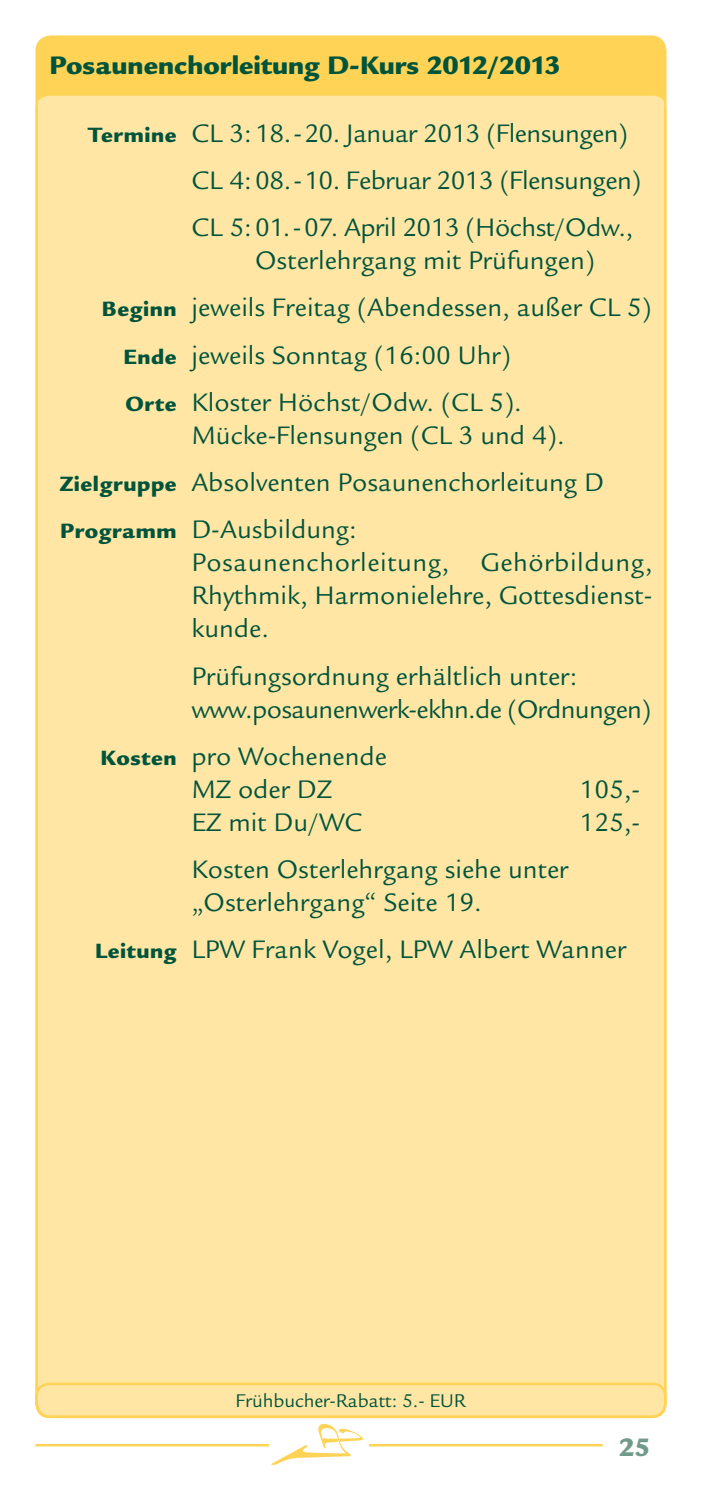
<style>
.page{position:relative;width:702px;height:1489px;background:#fff}
.page>*{position:absolute;margin:0;border:0;box-sizing:border-box;transform-origin:0 0}
.t1{font:27.5px/33px "Legacy Sans";color:#00543c}
.t2{font:27.5px/47.2px "Legacy Sans";letter-spacing:-.02em;color:#00543c}
.t3{font:900 27.5px "Legacy Sans";color:#00543c}
.t4{font:900 27.5px "Legacy Sans";color:#709b8b}
.t5{font:20px "Legacy Sans";letter-spacing:-.005em;color:#00543c}
.s1{font-weight:900;font-size:22.5px}
</style>
<div class="page">
<div style="left:37px;top:37px;width:628px;height:1379px;background:#fed356;border-radius:14px"></div>
<div style="left:35px;top:96px;width:631px;height:1320px;background:#ffe6a4;border-radius:14px"></div>
<hr style="left:35px;top:1443px;width:567px;height:3px;background:#fed356">
<div style="left:269px;top:1438px;width:100px;height:20px;background:#fff"></div>
<svg style="left:271px;top:1424px;width:92px;height:40px"></svg>
<div style="left:35px;top:1382px;width:631px;height:35px;border:2px solid #fed356;border-radius:12px"></div>
<p class="t3" style="left:50px;top:49px;width:512px">Posaunenchorleitung D-Kurs 2012/2013</p>
<p class="t2" style="left:191px;top:110px;width:451px;text-indent:-103px"><span class="s1">Termine</span> CL 3:18.-20. Januar 2013 (Flensungen)<br>CL 4:08.-10. Februar 2013 (Flensungen)<br>CL 5:01.-07. April 2013 (Höchst/Odw.,</p>
<p class="t1" style="left:255px;top:244px;width:341px">Osterlehrgang mit Prüfungen)</p>
<p class="t1" style="left:102px;top:291px;width:551px"><span class="s1">Beginn</span> jeweils Freitag (Abendessen, außer CL 5)</p>
<p class="t1" style="left:123px;top:339px;width:389px"><span class="s1">Ende</span> jeweils Sonntag (16:00 Uhr)</p>
<p class="t1" style="left:125px;top:386px;width:398px"><span class="s1">Orte</span> Kloster Höchst/Odw. (CL 5).</p>
<p class="t1" style="left:60px;top:412px;width:545px;line-height:47.2px;text-indent:132px">Mücke-Flensungen (CL 3 und 4).<br><span class="s1">Zielgruppe</span> Absolventen Posaunenchorleitung D<br><span class="s1">Programm</span> D-Ausbildung:</p>
<p class="t1" style="left:191px;top:546px;width:462px;text-align:justify">Posaunenchorleitung, Gehörbildung, Rhythmik, Harmonielehre, Gottesdienst&shy;kunde.</p>
<p class="t1" style="left:191px;top:659px;width:461px">Prüfungsordnung erhältlich unter: www.posaunenwerk-ekhn.de (Ordnungen)</p>
<p class="t1" style="left:191px;top:739px;width:197px;text-indent:-91px"><span class="s1">Kosten</span> pro Wochenende<br>MZ oder DZ</p>
<p class="t1" style="left:579px;top:772px;width:62px">105,-</p>
<p class="t1" style="left:191px;top:805px;width:172px">EZ mit Du/WC</p>
<p class="t1" style="left:579px;top:805px;width:62px">125,-</p>
<p class="t1" style="left:191px;top:853px;width:378px">Kosten Osterlehrgang siehe unter „Osterlehrgang“ Seite 19.</p>
<p class="t1" style="left:95px;top:933px;width:532px"><span class="s1">Leitung</span> LPW Frank Vogel, LPW Albert Wanner</p>
<p class="t5" style="left:236px;top:1389px;width:231px">Frühbucher-Rabatt: 5.- EUR</p>
<p class="t4" style="left:619px;top:1430px;width:33px">25</p>
</div>
